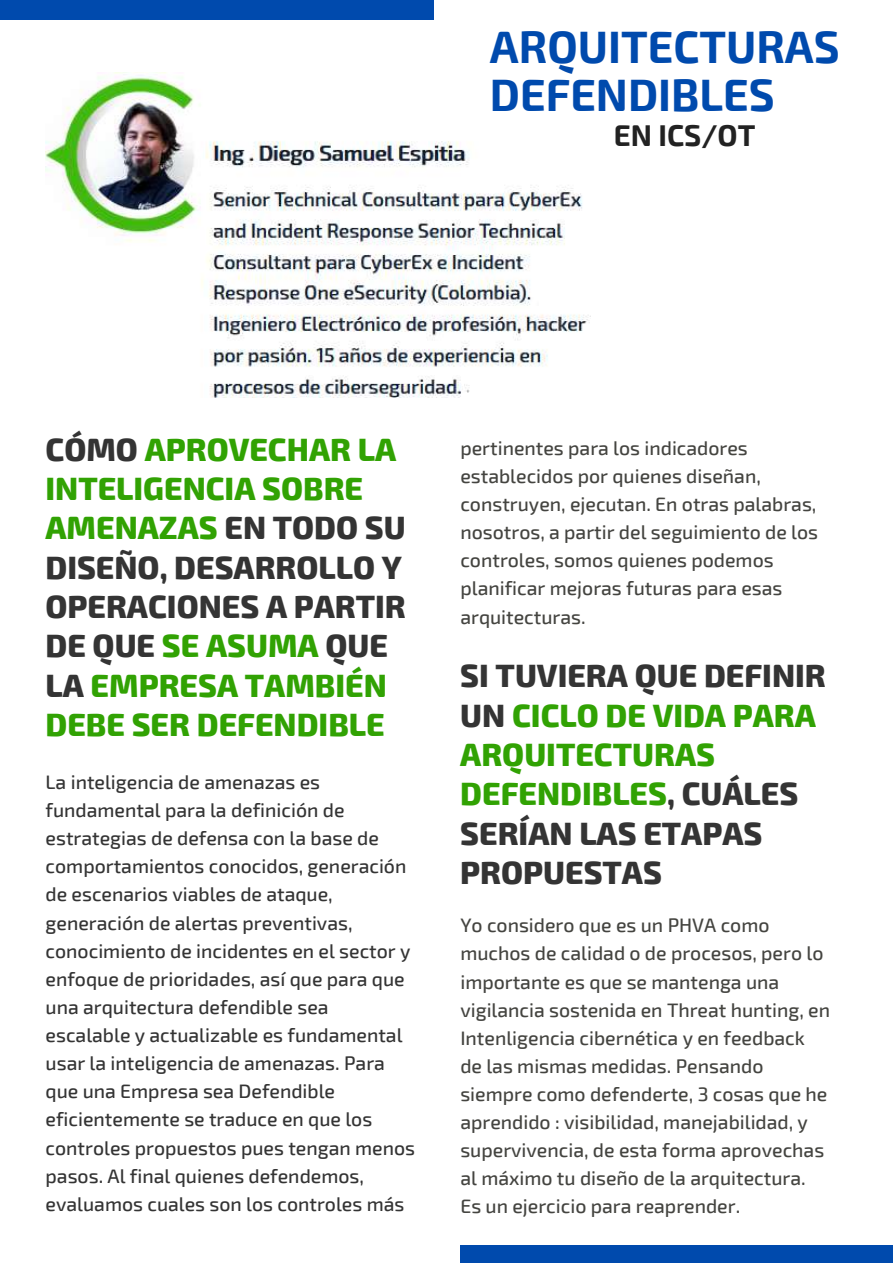
<style>
.page{position:relative;width:893px;height:1264px;background:#fff}
.page>*{position:absolute;margin:0;border:0;box-sizing:border-box;transform-origin:0 0}
.t1{font:700 44.4px/48.3px "Exo 2";color:#004aad}
.t2{font:800 31.65px/39.3px "Exo 2";color:#31a203}
.t3{font:800 31.65px/39.3px "Exo 2";color:#343434}
.t4{font:700 29.4px "Exo 2";color:#222}
.t5{font:500 19.5px/28px "Exo 2";color:#444440}
.t6{font:500 19.5px/28px "Exo 2";color:#343434}
.s1{color:#343434}
.s2{color:#31a203}
</style>
<div class="page">
<div style="left:460px;top:1245px;width:432px;height:17px;background:#004aad"></div>
<div style="left:0;top:0;width:434px;height:20px;background:#004aad"></div>
<img style="left:45px;top:72px;width:546px;height:325px">
<h1 class="t1" style="left:490px;top:21px;width:351px">ARQUITECTURAS<br>DEFENDIBLES</h1>
<h3 class="t4" style="left:613px;top:116px;width:143px">EN ICS/OT</h3>
<h2 class="t2" style="left:45px;top:428px;width:362px"><span class="s1">CÓMO</span> APROVECHAR LA<br>INTELIGENCIA SOBRE<br>AMENAZAS <span class="s1">EN TODO SU<br>DISEÑO, DESARROLLO Y<br>OPERACIONES A PARTIR<br>DE QUE</span> SE ASUMA <span class="s1">QUE<br>LA</span> EMPRESA TAMBIÉN<br>DEBE SER DEFENDIBLE</h2>
<p class="t5" style="left:460px;top:433px;width:359px">pertinentes para los indicadores establecidos por quienes diseñan, construyen, ejecutan. En otras palabras, nosotros, a partir del seguimiento de los controles, somos quienes podemos planificar mejoras futuras para esas arquitecturas.</p>
<p class="t6" style="left:46px;top:767px;width:371px">La inteligencia de amenazas es fundamental para la definición de estrategias de defensa con la base de comportamientos conocidos, generación de escenarios viables de ataque, generación de alertas preventivas, conocimiento de incidentes en el sector y enfoque de prioridades, así que para que una arquitectura defendible sea escalable y actualizable es fundamental usar la inteligencia de amenazas. Para que una Empresa sea Defendible eficientemente se traduce en que los controles propuestos pues tengan menos pasos. Al final quienes defendemos, evaluamos cuales son los controles más</p>
<h2 class="t3" style="left:460px;top:654px;width:367px">SI TUVIERA QUE DEFINIR<br>UN <span class="s2">CICLO DE VIDA PARA<br>ARQUITECTURAS<br>DEFENDIBLES</span>, CUÁLES<br>SERÍAN LAS ETAPAS<br>PROPUESTAS</h2>
<p class="t5" style="left:460px;top:910px;width:371px">Yo considero que es un PHVA como muchos de calidad o de procesos, pero lo importante es que se mantenga una vigilancia sostenida en Threat hunting, en Intenligencia cibernética y en feedback de las mismas medidas. Pensando siempre como defenderte, 3 cosas que he aprendido : visibilidad, manejabilidad, y supervivencia, de esta forma aprovechas al máximo tu diseño de la arquitectura.<br>Es un ejercicio para reaprender.</p>
</div>
